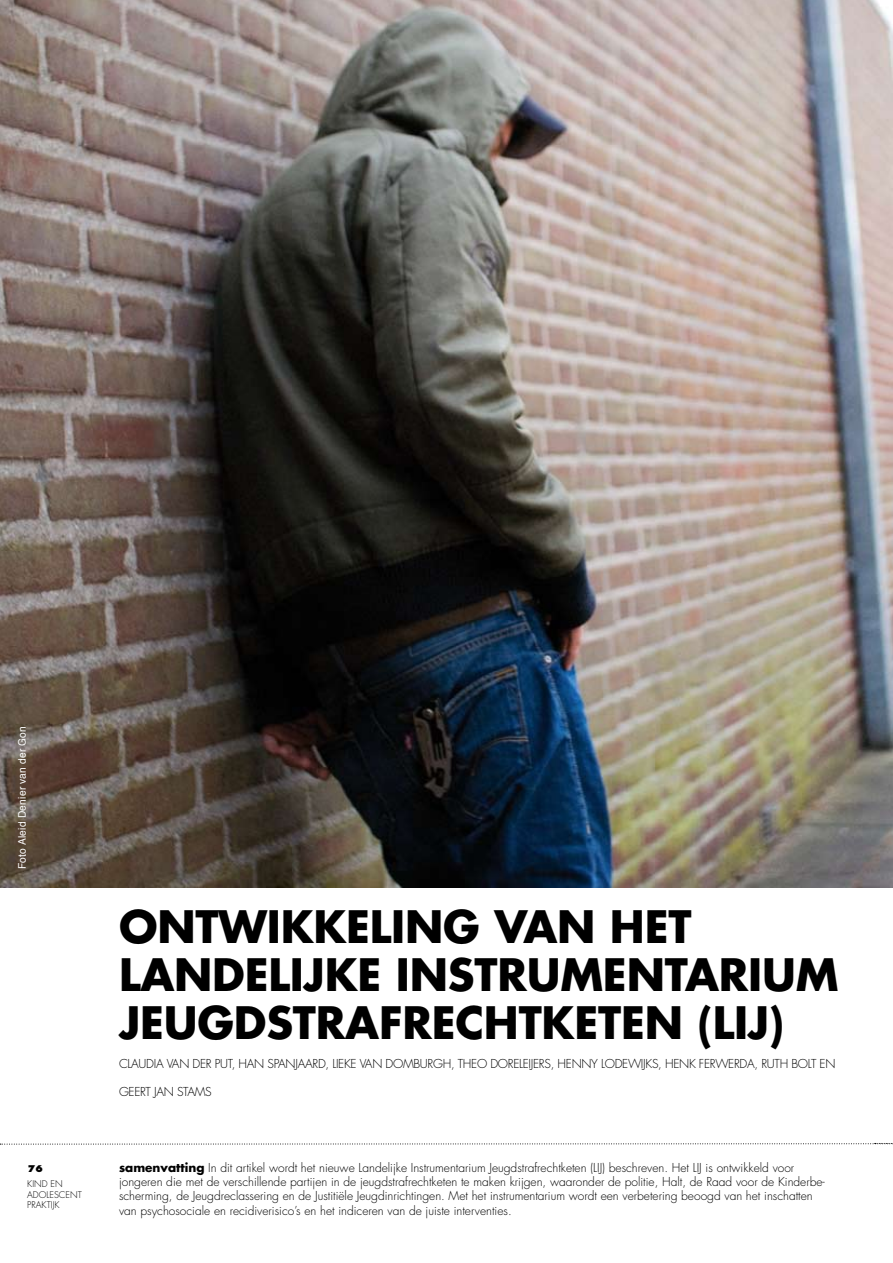
<style>
.page{position:relative;width:893px;height:1263px;background:#fff}
.page>*{position:absolute;margin:0;border:0;box-sizing:border-box;transform-origin:0 0}
.t1{font:700 43.5px/48px "Futura LT";letter-spacing:-.005em;color:#000}
.t2{font:300 12px/14.4px "Futura LT";color:#000}
.t3{font:10.5px "Helvetica";letter-spacing:.025em;color:#fff}
.t4{font:300 9px/10.8px "Futura LT";color:#000}
.t5{font:800 9px "Futura LT";color:#000}
.s1{font-weight:700}
</style>
<div class="page">
<img style="left:0;top:0;width:893px;height:888px">
<svg style="left:0;top:1143px;width:893px;height:2px"></svg>
<p class="t3" style="left:14px;top:869px;width:145px;rotate:-90deg">Foto Aleid Denier van der Gon</p>
<h1 class="t1" style="left:119px;top:902px;width:721px">ONTWIKKELING VAN HET<br>LANDELIJKE INSTRUMENTARIUM<br>JEUGDSTRAFRECHTKETEN (LIJ)</h1>
<p class="t2" style="left:119px;top:1056px;width:8px">CLAUDIA</p>
<p class="t2" style="left:167px;top:1056px;width:33px">VAN DER</p>
<p class="t2" style="left:215px;top:1056px;width:33px">PUT, HAN</p>
<p class="t2" style="left:268px;top:1056px;width:8px">SPANJAARD</p>
<p class="t2" style="left:326px;top:1056px;width:13px">, LIEKE</p>
<p class="t2" style="left:360px;top:1056px;width:62px">VAN DOMBURGH</p>
<p class="t2" style="left:451px;top:1056px;width:16px">, THEO</p>
<p class="t2" style="left:490px;top:1056px;width:7px">DORELEIJERS</p>
<p class="t2" style="left:551px;top:1056px;width:16px">, HENNY</p>
<p class="t2" style="left:601px;top:1056px;width:8px">LODEWIJKS</p>
<p class="t2" style="left:658px;top:1056px;width:16px">, HENK</p>
<p class="t2" style="left:699px;top:1056px;width:8px">FERWERDA</p>
<p class="t2" style="left:754px;top:1056px;width:15px">, RUTH</p>
<p class="t2" style="left:791px;top:1056px;width:8px">BOLT</p>
<p class="t2" style="left:820px;top:1056px;width:8px">EN</p>
<p class="t2" style="left:119px;top:1085px;width:8px">GEERT</p>
<p class="t2" style="left:154px;top:1085px;width:8px">JAN</p>
<p class="t2" style="left:177px;top:1085px;width:35px">STAMS</p>
<p class="t5" style="left:28px;top:1163px;width:16px">76</p>
<p class="t2" style="left:119px;top:1160px;width:707px"><span class="s1">SAMENVATTING</span> I n dit artikel wordt het nieuwe Landelijke I nstrumentarium Jeugdstrafrechtketen (LIJ ) beschreven. Het LIJ is ontwikkeld voor jongeren die met de verschillende partijen in de jeugdstrafrechtketen te maken krijgen, waaronder de politie, Halt, de Raad voor de Kinderbe&shy;scherming, de Jeugdreclassering en de Justitiële Jeugdinrichtingen. Met het instrumentarium wordt een verbetering beoogd van het inschatten van psychosociale en recidiverisico’s en het indiceren van de juiste interventies.</p>
<p class="t4" style="left:27px;top:1178px;width:56px">kind en adolescent praktijk</p>
</div>
